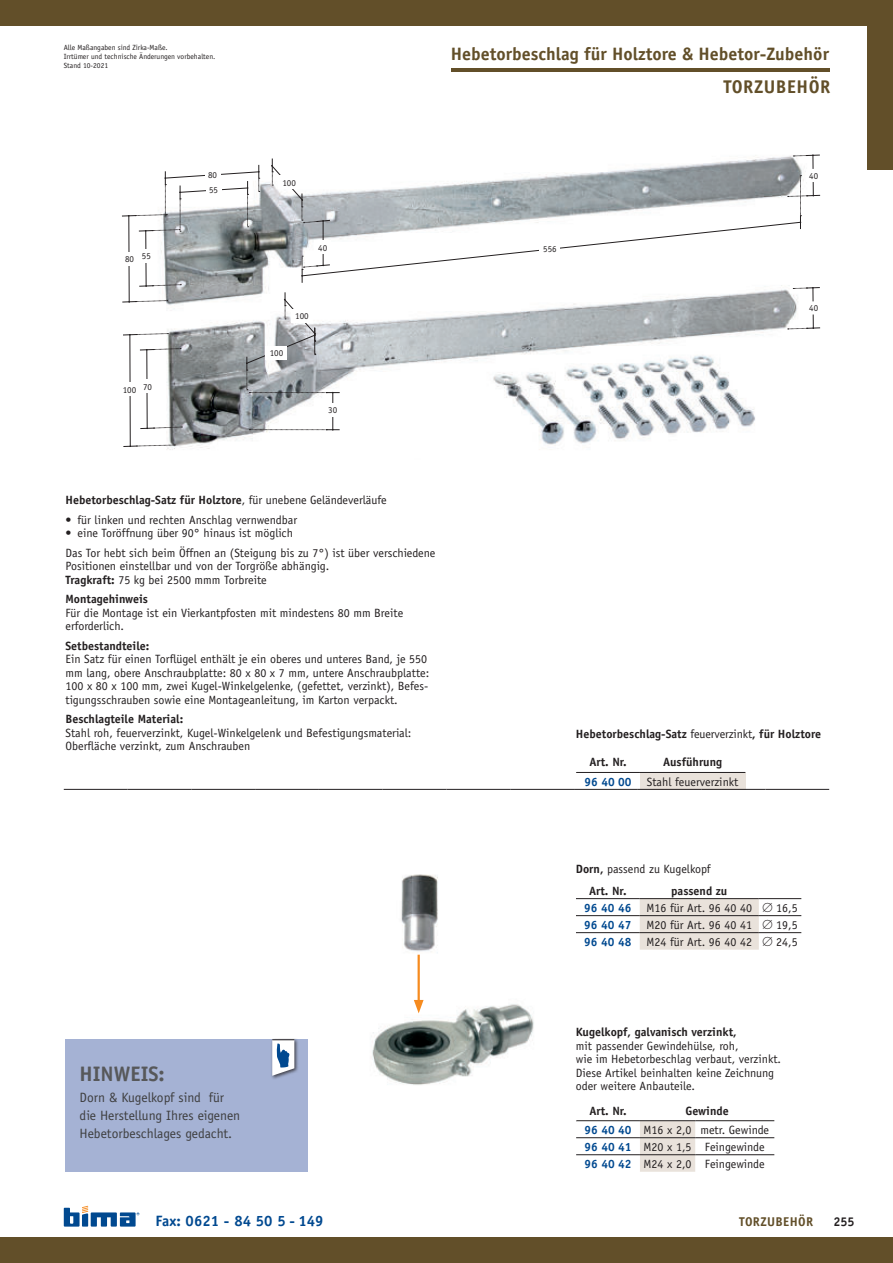
<style>
.page{position:relative;width:893px;height:1263px;background:#fff}
.page>*{position:absolute;margin:0;border:0;box-sizing:border-box;transform-origin:0 0}
.t1{font:700 21px "Officina Sans";color:#57585a}
.t2{font:700 18.45px "Officina Sans";letter-spacing:.03em;color:#624f29}
.t3{font:700 18px "Officina Sans";color:#624f29}
.t4{font:700 15px "Officina Sans";color:#014990}
.t5{font:13.5px/18px "Officina Sans";color:#3e3e3f}
.t6{font:700 12.75px "Officina Sans";letter-spacing:.03em;color:#624f29}
.t7{font:700 12.75px "Officina Sans";color:#231f20}
.t8{font:12px/13.5px "Officina Sans";color:#231f20}
.t9{font:700 12px "Officina Sans";color:#231f20}
.t10{font:700 12px "Officina Sans";color:#014990}
.t11{font:9px "Officina Sans";color:#231f20}
.t12{font:7.5px/9px "Officina Sans";color:#231f20}
.s1{font-weight:400}
.s2{font-weight:700}
.s3{font-style:inherit}
.s4{font-family:"Futura";font-weight:300}
.s5{font-weight:700;color:#014990}
</style>
<div class="page">
<div style="left:0;top:0;width:893px;height:25px;background:#624f29"></div>
<div style="left:867px;top:0;width:26px;height:170px;background:#624f29"></div>
<div style="left:0;top:1237px;width:893px;height:26px;background:#624f29"></div>
<svg style="left:64px;top:1206px;width:75px;height:20px"></svg>
<hr style="left:451px;top:69px;width:378px;height:3px;background:#624f29">
<img style="left:372px;top:998px;width:162px;height:87px">
<img style="left:401px;top:874px;width:37px;height:96px">
<hr style="left:418px;top:955px;width:2px;height:49px;background:#f68b1f">
<svg style="left:414px;top:1000px;width:10px;height:13px"></svg>
<div style="left:640px;top:1121px;width:55px;height:51px;background:#e9e2db"></div>
<hr style="left:576px;top:1120px;width:64px;height:1px;background:#231f20">
<hr style="left:640px;top:1120px;width:55px;height:1px;background:#231f20">
<hr style="left:695px;top:1120px;width:79px;height:1px;background:#231f20">
<hr style="left:576px;top:1137px;width:64px;height:1px;background:#231f20">
<hr style="left:640px;top:1137px;width:55px;height:1px;background:#231f20">
<hr style="left:695px;top:1137px;width:79px;height:1px;background:#231f20">
<hr style="left:576px;top:1154px;width:64px;height:1px;background:#231f20">
<hr style="left:640px;top:1154px;width:55px;height:1px;background:#231f20">
<hr style="left:695px;top:1154px;width:79px;height:1px;background:#231f20">
<svg style="left:640px;top:899px;width:119px;height:51px;background:#e7e0d9"></svg>
<hr style="left:576px;top:915px;width:64px;height:1px;background:#231f20">
<hr style="left:640px;top:915px;width:119px;height:1px;background:#231f20">
<hr style="left:759px;top:915px;width:42px;height:1px;background:#231f20">
<hr style="left:576px;top:932px;width:64px;height:1px;background:#231f20">
<hr style="left:640px;top:932px;width:119px;height:1px;background:#231f20">
<hr style="left:759px;top:932px;width:42px;height:1px;background:#231f20">
<hr style="left:576px;top:898px;width:64px;height:1px;background:#231f20">
<hr style="left:640px;top:898px;width:119px;height:1px;background:#231f20">
<hr style="left:759px;top:898px;width:42px;height:1px;background:#231f20">
<div style="left:65px;top:1039px;width:243px;height:133px;background:#a5b2d4"></div>
<div style="left:271px;top:1038px;width:28px;height:42px;background:#231f20;opacity:.75"></div>
<svg style="left:272px;top:1039px;width:22px;height:37px"></svg>
<img style="left:163px;top:154px;width:657px;height:296px">
<hr style="left:147px;top:350px;width:1px;height:78px;background:#231f20">
<svg style="left:141px;top:427px;width:41px;height:2px"></svg>
<hr style="left:130px;top:335px;width:1px;height:111px;background:#231f20">
<div style="left:119px;top:383px;width:21px;height:13px;background:#fff"></div>
<svg style="left:124px;top:445px;width:51px;height:2px"></svg>
<hr style="left:333px;top:393px;width:1px;height:37px;background:#231f20">
<div style="left:324px;top:403px;width:17px;height:13px;background:#fff"></div>
<svg style="left:249px;top:429px;width:90px;height:1px"></svg>
<div style="left:640px;top:772px;width:105px;height:17px;background:#e9e2db"></div>
<hr style="left:576px;top:772px;width:64px;height:1px;background:#231f20">
<hr style="left:640px;top:772px;width:105px;height:1px;background:#231f20">
<hr style="left:64px;top:789px;width:64px;height:1px;background:#231f20">
<hr style="left:128px;top:789px;width:63px;height:1px;background:#231f20">
<hr style="left:191px;top:789px;width:64px;height:1px;background:#231f20">
<hr style="left:255px;top:789px;width:64px;height:1px;background:#231f20">
<hr style="left:319px;top:789px;width:64px;height:1px;background:#231f20">
<hr style="left:383px;top:789px;width:63px;height:1px;background:#231f20">
<hr style="left:446px;top:789px;width:64px;height:1px;background:#231f20">
<hr style="left:510px;top:789px;width:64px;height:1px;background:#231f20">
<hr style="left:574px;top:789px;width:64px;height:1px;background:#231f20">
<hr style="left:638px;top:789px;width:64px;height:1px;background:#231f20">
<hr style="left:702px;top:789px;width:63px;height:1px;background:#231f20">
<hr style="left:765px;top:789px;width:64px;height:1px;background:#231f20">
<svg style="left:122px;top:155px;width:698px;height:238px"></svg>
<p class="t12" style="left:64px;top:43px;width:153px">Alle Maßangaben sind Zirka-Maße.<br>Irrtümer und technische Änderungen vorbehalten.<br>Stand 10-2021</p>
<p class="t11" style="left:208px;top:170px;width:10px">80</p>
<p class="t11" style="left:125px;top:254px;width:11px">80</p>
<p class="t11" style="left:142px;top:251px;width:11px">55</p>
<p class="t11" style="left:143px;top:382px;width:11px">70</p>
<p class="t11" style="left:123px;top:385px;width:15px">100</p>
<p class="t11" style="left:209px;top:185px;width:10px">55</p>
<p class="t11" style="left:282px;top:178px;width:15px">100</p>
<p class="t11" style="left:318px;top:243px;width:10px">40</p>
<p class="t11" style="left:270px;top:348px;width:15px">100</p>
<p class="t11" style="left:295px;top:311px;width:15px">100</p>
<p class="t11" style="left:328px;top:405px;width:10px">30</p>
<h3 class="t3" style="left:451px;top:43px;width:380px">Hebetorbeschlag für Holztore &amp; Hebetor-Zubehör</h3>
<p class="t11" style="left:543px;top:244px;width:15px">556</p>
<h2 class="t2" style="left:723px;top:76px;width:109px">TORZUBEHÖR</h2>
<p class="t9" style="left:65px;top:493px;width:323px">Hebetorbeschlag-Satz für Holztore<span class="s1">, für unebene Geländeverläufe</span></p>
<p class="t8" style="left:65px;top:513px;width:233px">• für linken und rechten Anschlag vernwendbar</p>
<p class="t8" style="left:65px;top:523px;width:371px;line-height:19.5px">• eine Toröffnung über 90° hinaus ist möglich<br>Das Tor hebt sich beim Öffnen an (Steigung bis zu 7°) ist über verschiedene</p>
<p class="t8" style="left:65px;top:559px;width:265px">Positionen einstellbar und von der Torgröße abhängig.<br><span class="s2">Tragkraft:</span> 75 kg bei 2500 mmm Torbreite</p>
<p class="t9" style="left:65px;top:592px;width:84px">Montagehinweis</p>
<p class="t8" style="left:65px;top:606px;width:339px">Für die Montage ist ein Vierkantpfosten mit mindestens 80 mm Breite erforderlich.</p>
<p class="t9" style="left:65px;top:639px;width:85px">Setbestandteile:</p>
<p class="t8" style="left:65px;top:652px;width:365px">Ein Satz für einen Torflügel enthält je ein oberes und unteres Band, je 550 mm lang, obere Anschraubplatte: 80 x 80 x 7 mm, untere Anschraubplatte:<br>100 x 80 x 100 mm, zwei Kugel-Winkelgelenke, (gefettet, verzinkt), Befes&shy;tigungsschrauben sowie eine Montageanleitung, im Karton verpackt.</p>
<p class="t9" style="left:65px;top:712px;width:119px">Beschlagteile Material:</p>
<p class="t8" style="left:65px;top:726px;width:347px">Stahl roh, feuerverzinkt, Kugel-Winkelgelenk und Befestigungsmaterial:<br>Oberfläche verzinkt, zum Anschrauben</p>
<h1 class="t1" style="left:80px;top:1062px;width:87px"><span class="s3">H</span>INWEIS<span class="s3">:</span></h1>
<p class="t5" style="left:80px;top:1088px;width:162px">Dorn &amp; Kugelkopf sind für die Herstellung Ihres eigenen<br>Hebetorbeschlages gedacht.</p>
<p class="t4" style="left:155px;top:1212px;width:169px">Fax: 0621 - 84 50 5 - 149</p>
<p class="t9" style="left:576px;top:727px;width:247px">Hebetorbeschlag-Satz <span class="s1">feuerverzinkt</span>, für Holztore</p>
<p class="t9" style="left:589px;top:755px;width:39px">Art. Nr.</p>
<p class="t9" style="left:663px;top:755px;width:60px">Ausführung</p>
<p class="t10" style="left:584px;top:775px;width:49px">96 40 00</p>
<p class="t8" style="left:647px;top:775px;width:93px">Stahl feuerverzinkt</p>
<p class="t8" style="left:589px;top:857px;width:123px;line-height:22.2px;text-indent:-13px"><span class="s2">Dorn,</span> passend zu Kugelkopf<br><span class="s2">Art. Nr.</span></p>
<p class="t9" style="left:671px;top:884px;width:58px">passend zu</p>
<p class="t10" style="left:584px;top:901px;width:49px">96 40 46</p>
<p class="t8" style="left:646px;top:901px;width:153px">M16 für Art. 96 40 40 <span class="s4">Ø</span> 16,5</p>
<p class="t10" style="left:584px;top:918px;width:49px">96 40 47</p>
<p class="t8" style="left:646px;top:918px;width:153px">M20 für Art. 96 40 41 <span class="s4">Ø</span> 19,5</p>
<p class="t10" style="left:584px;top:935px;width:49px">96 40 48</p>
<p class="t8" style="left:646px;top:935px;width:153px">M24 für Art. 96 40 42 <span class="s4">Ø</span> 24,5</p>
<p class="t9" style="left:576px;top:1025px;width:162px">Kugelkopf, galvanisch verzinkt,</p>
<p class="t8" style="left:576px;top:1039px;width:207px">mit passender Gewindehülse, roh,<br>wie im Hebetorbeschlag verbaut, verzinkt.<br>Diese Artikel beinhalten keine Zeichnung oder weitere Anbauteile.</p>
<p class="t9" style="left:589px;top:1104px;width:39px">Art. Nr.</p>
<p class="t8" style="left:584px;top:1101px;width:186px;line-height:19px;text-indent:101px"><span class="s2">Gewinde<br></span><span class="s5">96 40 40</span> M16 x 2,0 metr. Gewinde</p>
<p class="t8" style="left:584px;top:1138px;width:182px;line-height:17.1px"><span class="s5">96 40 41</span> M20 x 1,5 Feingewinde<br><span class="s5">96 40 42</span> M24 x 2,0 Feingewinde</p>
<p class="t6" style="left:739px;top:1214px;width:76px">TORZUBEHÖR</p>
<p class="t7" style="left:833px;top:1215px;width:23px">255</p>
</div>
